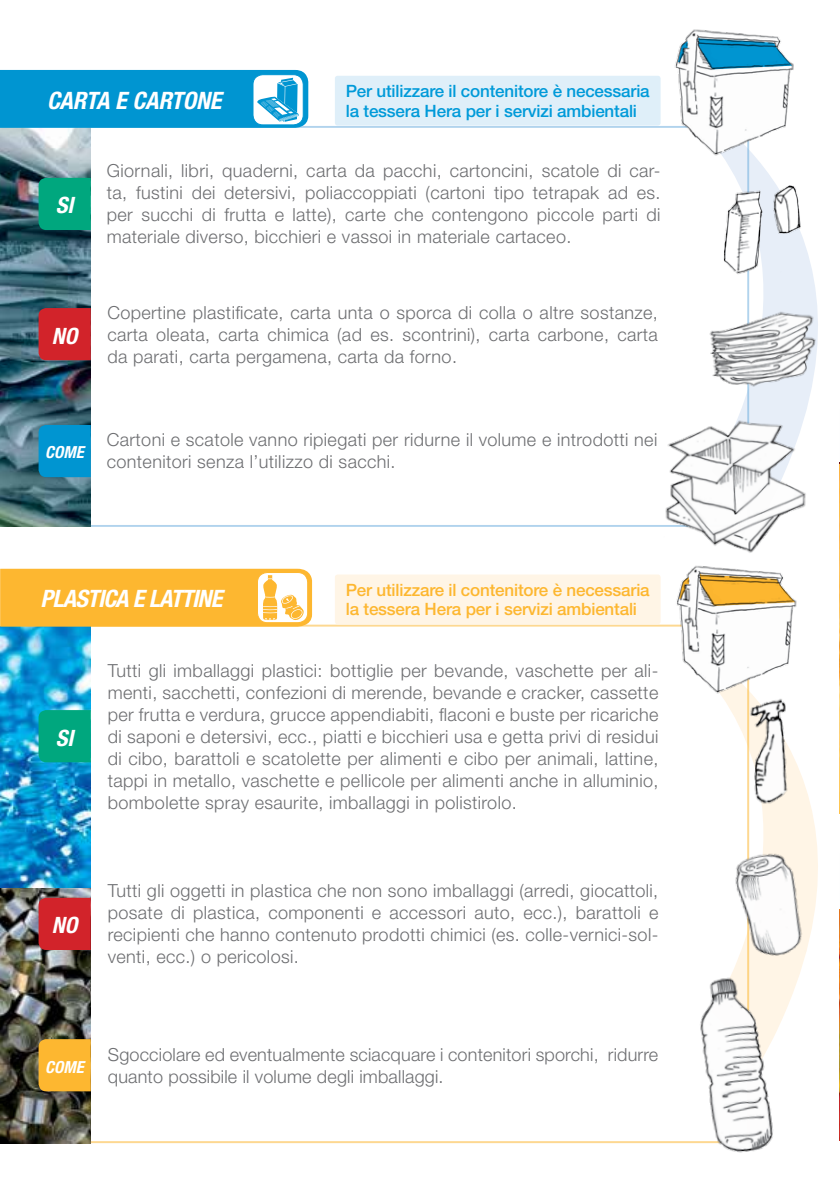
<style>
.page{position:relative;width:840px;height:1191px;background:#fff}
.page>*{position:absolute;margin:0;border:0;box-sizing:border-box;transform-origin:0 0}
.t1{font:italic 700 condensed 24px "Helvetica Neue LT Std";letter-spacing:-.03em;color:#fff}
.t2{font:italic 700 condensed 24px "Helvetica Neue LT Std";letter-spacing:-.01em;color:#fff}
.t3{font:italic 700 condensed 22.6px "Helvetica Neue LT Std";color:#fff}
.t4{font:300 18px/22px "Helvetica Neue LT Std";letter-spacing:.02em;color:#6d6e71;text-align:justify}
.t5{font:500 17px/19.6px "Helvetica Neue LT Std";letter-spacing:-.01em;color:#fdb730}
.t6{font:500 17px/19.6px "Helvetica Neue LT Std";letter-spacing:-.01em;color:#009ad9}
.t7{font:italic 700 condensed 16.6px "Helvetica Neue LT Std";color:#fff}
</style>
<div class="page">
<svg style="left:722px;top:696px;width:96px;height:316px"></svg>
<img style="left:0;top:626px;width:91px;height:262px">
<img style="left:0;top:888px;width:91px;height:255px">
<svg style="left:0;top:568px;width:312px;height:58px;background:#fdbe44"></svg>
<div style="left:39px;top:710px;width:52px;height:52px;background:#00a77e"></div>
<div style="left:39px;top:897px;width:52px;height:53px;background:#d2232a"></div>
<div style="left:39px;top:1039px;width:52px;height:52px;background:#fdb730"></div>
<div style="left:335px;top:574px;width:325px;height:50px;background:#fff5e6;border-radius:3px"></div>
<svg style="left:738px;top:401px;width:71px;height:16px"></svg>
<img style="left:0;top:128px;width:91px;height:399px">
<img style="left:720px;top:379px;width:93px;height:22px">
<img style="left:709px;top:282px;width:109px;height:97px">
<div style="left:39px;top:178px;width:52px;height:52px;background:#00a77e"></div>
<div style="left:39px;top:308px;width:52px;height:52px;background:#d2232a"></div>
<div style="left:39px;top:425px;width:52px;height:52px;background:#0095d1"></div>
<img style="left:723px;top:158px;width:91px;height:124px">
<div style="left:335px;top:76px;width:325px;height:50px;background:#dfeff9;border-radius:3px"></div>
<img style="left:839px;top:465px;width:1px;height:348px">
<img style="left:839px;top:909px;width:1px;height:231px">
<img style="left:647px;top:29px;width:147px;height:129px">
<svg style="left:697px;top:37px;width:94px;height:33px"></svg>
<svg style="left:677px;top:41px;width:10px;height:21px"></svg>
<img style="left:653px;top:955px;width:132px;height:198px">
<img style="left:648px;top:565px;width:149px;height:131px">
<svg style="left:699px;top:573px;width:95px;height:33px"></svg>
<svg style="left:678px;top:577px;width:10px;height:21px"></svg>
<img style="left:725px;top:832px;width:87px;height:133px">
<img style="left:660px;top:417px;width:146px;height:136px">
<svg style="left:0;top:70px;width:308px;height:58px;background:#159dd4"></svg>
<img style="left:739px;top:694px;width:59px;height:115px">
<h1 class="t2" style="left:47px;top:86px;width:176px">CARTA E CARTONE</h1>
<p class="t6" style="left:345px;top:81px;width:305px">Per utilizzare il contenitore è necessaria la tessera Hera per i servizi ambientali</p>
<p class="t3" style="left:56px;top:192px;width:19px">SI</p>
<p class="t3" style="left:52px;top:322px;width:27px">NO</p>
<p class="t4" style="left:107px;top:160px;width:555px">Giornali, libri, quaderni, carta da pacchi, cartoncini, scatole di car&shy;ta, fustini dei detersivi, poliaccoppiati (cartoni tipo tetrapak ad es. per succhi di frutta e latte), carte che contengono piccole parti di materiale diverso, bicchieri e vassoi in materiale cartaceo.</p>
<p class="t4" style="left:107px;top:301px;width:551px">Copertine plastificate, carta unta o sporca di colla o altre sostanze, carta oleata, carta chimica (ad es. scontrini), carta carbone, carta da parati, carta pergamena, carta da forno.</p>
<p class="t7" style="left:45px;top:442px;width:40px">COME</p>
<p class="t4" style="left:107px;top:429px;width:551px">Cartoni e scatole vanno ripiegati per ridurne il volume e introdotti nei contenitori senza l’utilizzo di sacchi.</p>
<h1 class="t1" style="left:41px;top:583px;width:183px">PLASTICA E LATTINE</h1>
<p class="t5" style="left:345px;top:579px;width:305px">Per utilizzare il contenitore è necessaria la tessera Hera per i servizi ambientali</p>
<p class="t3" style="left:56px;top:724px;width:19px">SI</p>
<p class="t4" style="left:108px;top:659px;width:551px">Tutti gli imballaggi plastici: bottiglie per bevande, vaschette per ali&shy;menti, sacchetti, confezioni di merende, bevande e cracker, cassette per frutta e verdura, grucce appendiabiti, flaconi e buste per ricariche di saponi e detersivi, ecc., piatti e bicchieri usa e getta privi di residui di cibo, barattoli e scatolette per alimenti e cibo per animali, lattine, tappi in metallo, vaschette e pellicole per alimenti anche in alluminio, bombolette spray esaurite, imballaggi in polistirolo.</p>
<p class="t3" style="left:52px;top:911px;width:27px">NO</p>
<p class="t4" style="left:108px;top:879px;width:551px">Tutti gli oggetti in plastica che non sono imballaggi (arredi, giocattoli, posate di plastica, componenti e accessori auto, ecc.), barattoli e recipienti che hanno contenuto prodotti chimici (es. colle-vernici-sol&shy;venti, ecc.) o pericolosi.</p>
<p class="t7" style="left:45px;top:1056px;width:40px">COME</p>
<p class="t4" style="left:108px;top:1043px;width:551px">Sgocciolare ed eventualmente sciacquare i contenitori sporchi, ridurre quanto possibile il volume degli imballaggi.</p>
</div>
